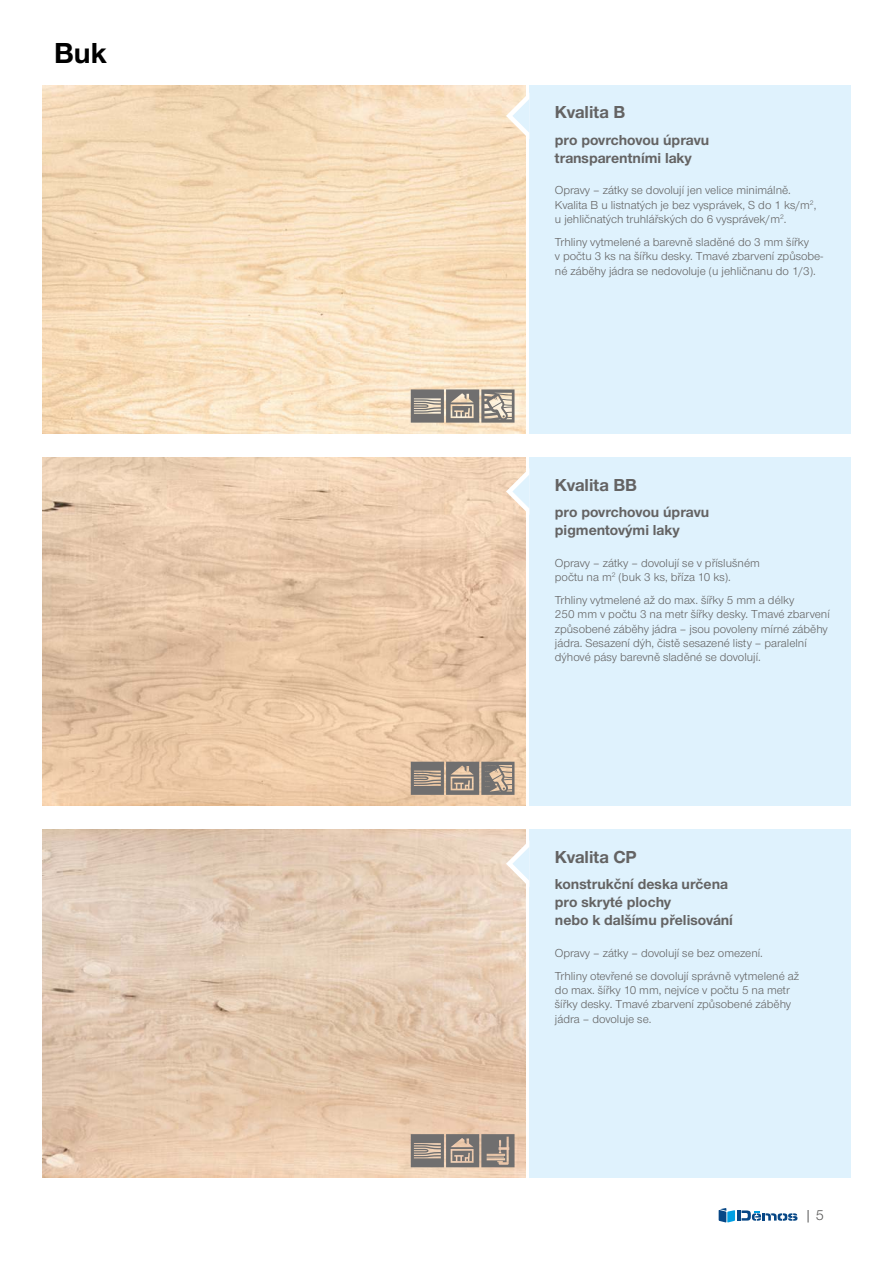
<style>
.page{position:relative;width:893px;height:1263px;background:#fff}
.page>*{position:absolute;margin:0;border:0;box-sizing:border-box;transform-origin:0 0}
.t1{font:700 30px "Nimbus Sans Novus TOT";color:#000}
.t2{font:700 18px "Nimbus Sans Novus TOT";color:#646363}
.t3{font:700 15px/18px "Nimbus Sans Novus TOT";color:#646363}
.t4{font:15px "Nimbus San Nov";color:#575756}
.t5{font:12px/14.4px "Nimbus Sans Novus TOT";color:#646363}
</style>
<div class="page">
<div style="left:529px;top:85px;width:321px;height:348px;background:#dff2fd"></div>
<div style="left:529px;top:457px;width:321px;height:348px;background:#dff2fd"></div>
<div style="left:529px;top:829px;width:321px;height:349px;background:#dff2fd"></div>
<img style="left:43px;top:85px;width:482px;height:348px">
<img style="left:43px;top:829px;width:482px;height:349px">
<img style="left:43px;top:457px;width:482px;height:348px">
<svg style="left:506px;top:92px;width:23px;height:47px"></svg>
<svg style="left:506px;top:468px;width:23px;height:47px"></svg>
<svg style="left:506px;top:840px;width:23px;height:47px"></svg>
<svg style="left:411px;top:389px;width:103px;height:34px;background:#9c958c"></svg>
<svg style="left:411px;top:762px;width:103px;height:33px;background:#958a7f"></svg>
<svg style="left:411px;top:1134px;width:103px;height:33px;background:#90867f"></svg>
<svg style="left:719px;top:1208px;width:78px;height:14px"></svg>
<h1 class="t1" style="left:54px;top:36px;width:54px">Buk</h1>
<h2 class="t2" style="left:555px;top:102px;width:72px">Kvalita B</h2>
<p class="t3" style="left:555px;top:131px;width:156px">pro povrchovou úpravu transparentními laky</p>
<p class="t5" style="left:555px;top:183px;width:263px">Opravy – zátky se dovolují jen velice minimálně.<br>Kvalita B u listnatých je bez vysprávek, S do 1 ks/m<sup>2</sup>, u jehličnatých truhlářských do 6 vysprávek/m<sup>2</sup>.</p>
<p class="t5" style="left:555px;top:235px;width:270px">Trhliny vytmelené a barevně sladěné do 3 mm šířky<br>v počtu 3 ks na šířku desky. Tmavé zbarvení způsobe&shy;né záběhy jádra se nedovoluje (u jehličnanu do 1/3).</p>
<h2 class="t2" style="left:555px;top:474px;width:84px">Kvalita BB</h2>
<p class="t3" style="left:555px;top:503px;width:156px">pro povrchovou úpravu pigmentovými laky</p>
<p class="t5" style="left:555px;top:555px;width:206px">Opravy – zátky – dovolují se v příslušném počtu na m<sup>2</sup> (buk 3 ks, bříza 10 ks).</p>
<p class="t5" style="left:555px;top:593px;width:276px">Trhliny vytmelené až do max. šířky 5 mm a délky<br>250 mm v počtu 3 na metr šířky desky. Tmavé zbarvení způsobené záběhy jádra – jsou povoleny mírné záběhy jádra. Sesazení dýh, čistě sesazené listy – paralelní dýhové pásy barevně sladěné se dovolují.</p>
<h2 class="t2" style="left:555px;top:846px;width:83px">Kvalita CP</h2>
<p class="t3" style="left:555px;top:875px;width:180px">konstrukční deska určena pro skryté plochy<br>nebo k dalšímu přelisování</p>
<p class="t5" style="left:555px;top:941px;width:246px;line-height:23px">Opravy – zátky – dovolují se bez omezení.<br>Trhliny otevřené se dovolují správně vytmelené až</p>
<p class="t5" style="left:555px;top:983px;width:238px;text-align:justify">do max. šířky 10 mm, nejvíce v počtu 5 na metr šířky desky. Tmavé zbarvení způsobené záběhy jádra – dovoluje se.</p>
<p class="t4" style="left:804px;top:1207px;width:21px">| 5</p>
</div>
